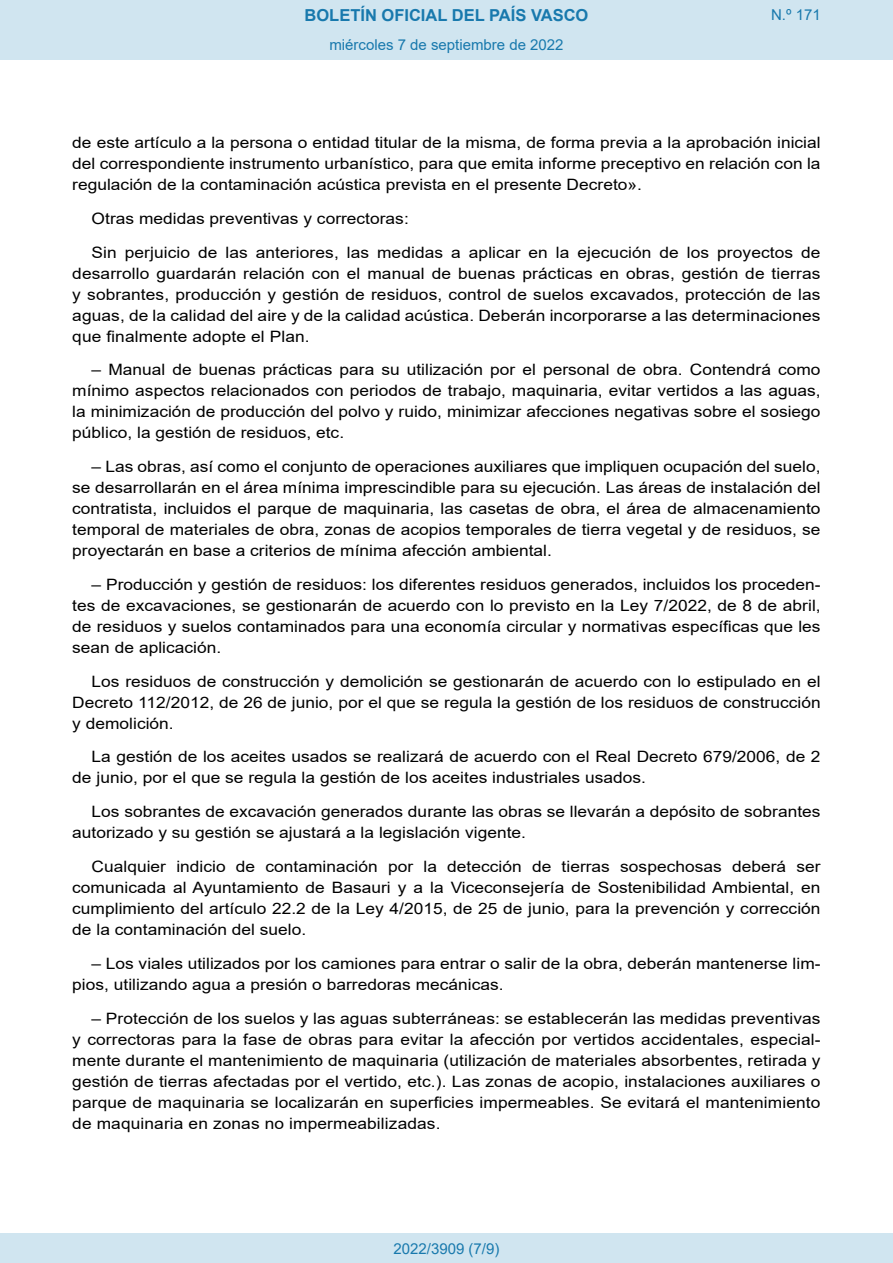
<style>
.page{position:relative;width:893px;height:1263px;background:#fff}
.page>*{position:absolute;margin:0;border:0;box-sizing:border-box;transform-origin:0 0}
.t1{font:700 16.5px "Arial";color:#1879ad}
.BOPVDetalle{font:15.6px/21px "Arial";color:#000;text-align:justify;scale:1.11 1}
.Paginacion_Centro{font:15px "Arial";color:#1879ad}
</style>
<div class="page">
<div style="left:0;top:0;width:893px;height:60px;background:#d0e5f0"></div>
<div style="left:0;top:1233px;width:893px;height:30px;background:#d0e5f0"></div>
<p class="t1" style="left:305px;top:3px;width:285px">BOLETÍN OFICIAL DEL PAÍS VASCO</p>
<p class="Paginacion_Centro" style="left:329px;top:35px;width:236px">miércoles 7 de septiembre de 2022</p>
<p class="Paginacion_Centro" style="left:771px;top:5px;width:51px">N.º 171</p>
<p class="BOPVDetalle" style="left:72px;top:132px;width:676px">de este artículo a la persona o entidad titular de la misma, de forma previa a la aprobación inicial del correspondiente instrumento urbanístico, para que emita informe preceptivo en relación con la regulación de la contaminación acústica prevista en el presente Decreto».</p>
<p class="BOPVDetalle" style="left:92px;top:208px;width:287px">Otras medidas preventivas y correctoras:</p>
<p class="BOPVDetalle" style="left:72px;top:242px;width:676px;text-indent:19px">Sin perjuicio de las anteriores, las medidas a aplicar en la ejecución de los proyectos de desarrollo guardarán relación con el manual de buenas prácticas en obras, gestión de tierras y sobrantes, producción y gestión de residuos, control de suelos excavados, protección de las aguas, de la calidad del aire y de la calidad acústica. Deberán incorporarse a las determinaciones que finalmente adopte el Plan.</p>
<p class="BOPVDetalle" style="left:72px;top:359px;width:676px;text-indent:19px">– Manual de buenas prácticas para su utilización por el personal de obra. Contendrá como mínimo aspectos relacionados con periodos de trabajo, maquinaria, evitar vertidos a las aguas, la minimización de producción del polvo y ruido, minimizar afecciones negativas sobre el sosiego público, la gestión de residuos, etc.</p>
<p class="BOPVDetalle" style="left:72px;top:456px;width:676px;text-indent:19px">– Las obras, así como el conjunto de operaciones auxiliares que impliquen ocupación del suelo, se desarrollarán en el área mínima imprescindible para su ejecución. Las áreas de instalación del contratista, incluidos el parque de maquinaria, las casetas de obra, el área de almacenamiento temporal de materiales de obra, zonas de acopios temporales de tierra vegetal y de residuos, se proyectarán en base a criterios de mínima afección ambiental.</p>
<p class="BOPVDetalle" style="left:72px;top:574px;width:676px;text-indent:19px">– Producción y gestión de residuos: los diferentes residuos generados, incluidos los proceden&shy;tes de excavaciones, se gestionarán de acuerdo con lo previsto en la Ley 7/2022, de 8 de abril, de residuos y suelos contaminados para una economía circular y normativas específicas que les sean de aplicación.</p>
<p class="BOPVDetalle" style="left:72px;top:671px;width:676px;text-indent:19px">Los residuos de construcción y demolición se gestionarán de acuerdo con lo estipulado en el Decreto 112/2012, de 26 de junio, por el que se regula la gestión de los residuos de construcción y demolición.</p>
<p class="BOPVDetalle" style="left:72px;top:746px;width:676px;text-indent:19px">La gestión de los aceites usados se realizará de acuerdo con el Real Decreto 679/2006, de 2 de junio, por el que se regula la gestión de los aceites industriales usados.</p>
<p class="BOPVDetalle" style="left:72px;top:801px;width:676px;text-indent:19px">Los sobrantes de excavación generados durante las obras se llevarán a depósito de sobrantes autorizado y su gestión se ajustará a la legislación vigente.</p>
<p class="BOPVDetalle" style="left:72px;top:856px;width:676px;text-indent:19px">Cualquier indicio de contaminación por la detección de tierras sospechosas deberá ser comunicada al Ayuntamiento de Basauri y a la Viceconsejería de Sostenibilidad Ambiental, en cumplimiento del artículo 22.2 de la Ley 4/2015, de 25 de junio, para la prevención y corrección de la contaminación del suelo.</p>
<p class="BOPVDetalle" style="left:72px;top:953px;width:676px;text-indent:19px">– Los viales utilizados por los camiones para entrar o salir de la obra, deberán mantenerse lim&shy;pios, utilizando agua a presión o barredoras mecánicas.</p>
<p class="BOPVDetalle" style="left:72px;top:1007px;width:676px;text-indent:19px">– Protección de los suelos y las aguas subterráneas: se establecerán las medidas preventivas y correctoras para la fase de obras para evitar la afección por vertidos accidentales, especial&shy;mente durante el mantenimiento de maquinaria (utilización de materiales absorbentes, retirada y gestión de tierras afectadas por el vertido, etc.). Las zonas de acopio, instalaciones auxiliares o parque de maquinaria se localizarán en superficies impermeables. Se evitará el mantenimiento de maquinaria en zonas no impermeabilizadas.</p>
<p class="Paginacion_Centro" style="left:393px;top:1238px;width:107px">2022/3909 (7/9)</p>
</div>
